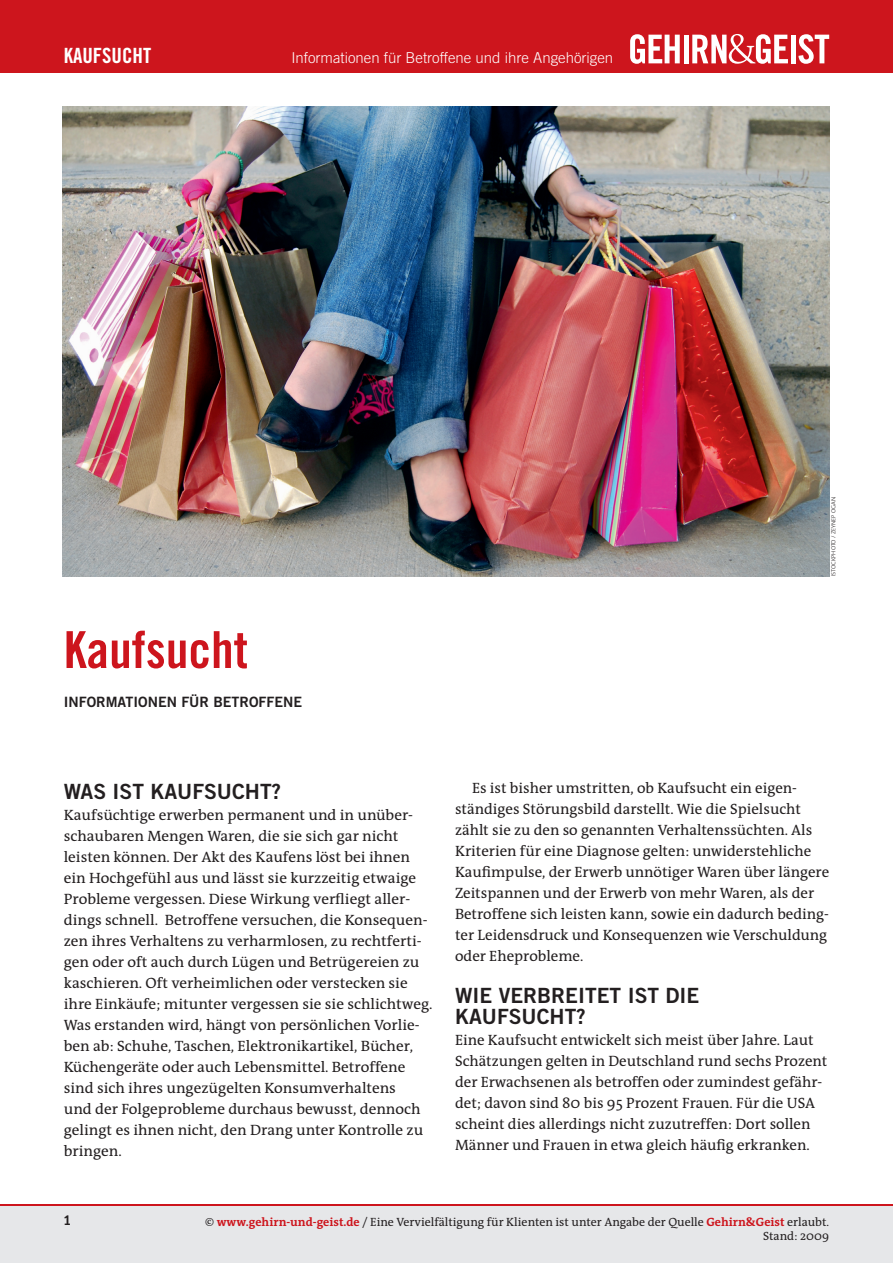
<style>
.page{position:relative;width:893px;height:1263px;background:#fff}
.page>*{position:absolute;margin:0;border:0;box-sizing:border-box;transform-origin:0 0}
.t1{font:51px "Trade Gothic Bold Cond Twenty";color:#cd151d}
.t2{font:21px/21px "Trade Gothic Bold Two";color:#231f20}
.t3{font:21px "Trade Gothic Bold Cond Twenty";color:#fff}
.t4{font:15px/21px "The Antiqua B5";color:#231f20}
.t5{font:300 15px "Trade Gothic";color:#fff}
.t6{font:500 15px "Unit";color:#231f20}
.t7{font:14.25px "Trade Gothic Bold Two";color:#231f20}
.t8{font:12px/13.5px "The Antiqua B5";color:#231f20;text-align:right}
.t9{font:300 6px "The Sans";color:#231f20}
.s1{font-family:"The Antiqua B7";font-weight:700;color:#cd151d}
</style>
<div class="page">
<div style="left:0;top:1205px;width:893px;height:58px;background:#e6e7e9"></div>
<hr style="left:0;top:1204px;width:893px;height:1px;background:#cd151d">
<div style="left:0;top:0;width:893px;height:72px;background:#cd151d"></div>
<svg style="left:630px;top:34px;width:50px;height:30px"></svg>
<hr style="left:684px;top:35px;width:4px;height:28px;background:#fff">
<svg style="left:692px;top:34px;width:96px;height:30px"></svg>
<div style="left:791px;top:35px;width:5px;height:28px;background:#fff"></div>
<svg style="left:798px;top:34px;width:31px;height:30px"></svg>
<img style="left:63px;top:106px;width:766px;height:470px">
<h2 class="t3" style="left:64px;top:43px;width:89px">Kaufsucht</h2>
<p class="t5" style="left:291px;top:49px;width:323px">Informationen für Betroffene und ihre Angehörigen</p>
<h1 class="t1" style="left:64px;top:619px;width:186px">Kaufsucht</h1>
<p class="t7" style="left:64px;top:693px;width:240px">INFORMATIONEN FÜR BETROFFENE</p>
<p class="t9" style="left:830px;top:576px;width:81px;rotate:-90deg">istockphoto / zeynep ogan</p>
<h2 class="t2" style="left:64px;top:780px;width:219px">WAS IST KAUFSUCHT?</h2>
<p class="t4" style="left:64px;top:805px;width:370px">Kaufsüchtige erwerben permanent und in unüber&shy;schaubaren Mengen Waren, die sie sich gar nicht leisten können. Der Akt des Kaufens löst bei ihnen ein Hochgefühl aus und lässt sie kurzzeitig etwaige Probleme vergessen. Diese Wirkung verfliegt aller&shy;dings schnell. Betroffene versuchen, die Konsequen&shy;zen ihres Verhaltens zu verharmlosen, zu rechtferti&shy;gen oder oft auch durch Lügen und Betrügereien zu kaschieren. Oft verheimlichen oder verstecken sie ihre Einkäufe; mitunter vergessen sie sie schlichtweg.<br>Was erstanden wird, hängt von persönlichen Vorlie&shy;ben ab: Schuhe, Taschen, Elektronikartikel, Bücher, Küchengeräte oder auch Lebensmittel. Betroffene sind sich ihres ungezügelten Konsumverhaltens<br>und der Folgeprobleme durchaus bewusst, dennoch gelingt es ihnen nicht, den Drang unter Kontrolle zu bringen.</p>
<p class="t4" style="left:455px;top:778px;width:376px;text-indent:17px">Es ist bisher umstritten, ob Kaufsucht ein eigen&shy;ständiges Störungsbild darstellt. Wie die Spielsucht zählt sie zu den so genannten Verhaltenssüchten. Als Kriterien für eine Diagnose gelten: unwiderstehliche Kaufimpulse, der Erwerb unnötiger Waren über längere Zeitspannen und der Erwerb von mehr Waren, als der Betroffene sich leisten kann, sowie ein dadurch beding&shy;ter Leidensdruck und Konsequenzen wie Verschuldung oder Eheprobleme.</p>
<h2 class="t2" style="left:455px;top:984px;width:246px">WIE VERBREITET IST DIE<br>KAUFSUCHT?</h2>
<p class="t4" style="left:455px;top:1030px;width:374px">Eine Kaufsucht entwickelt sich meist über Jahre. Laut Schätzungen gelten in Deutschland rund sechs Prozent der Erwachsenen als betroffen oder zumindest gefähr&shy;det; davon sind 80 bis 95 Prozent Frauen. Für die USA scheint dies allerdings nicht zuzutreffen: Dort sollen Männer und Frauen in etwa gleich häufig erkranken.</p>
<p class="t6" style="left:64px;top:1210px;width:9px">1</p>
<p class="t8" style="left:205px;top:1216px;width:626px">© <span class="s1">www.gehirn-und-geist.de</span> / Eine Vervielfältigung für Klienten ist unter Angabe der Quelle <span class="s1">Gehirn&amp;Geist</span> erlaubt.<br>Stand: 2009</p>
</div>
